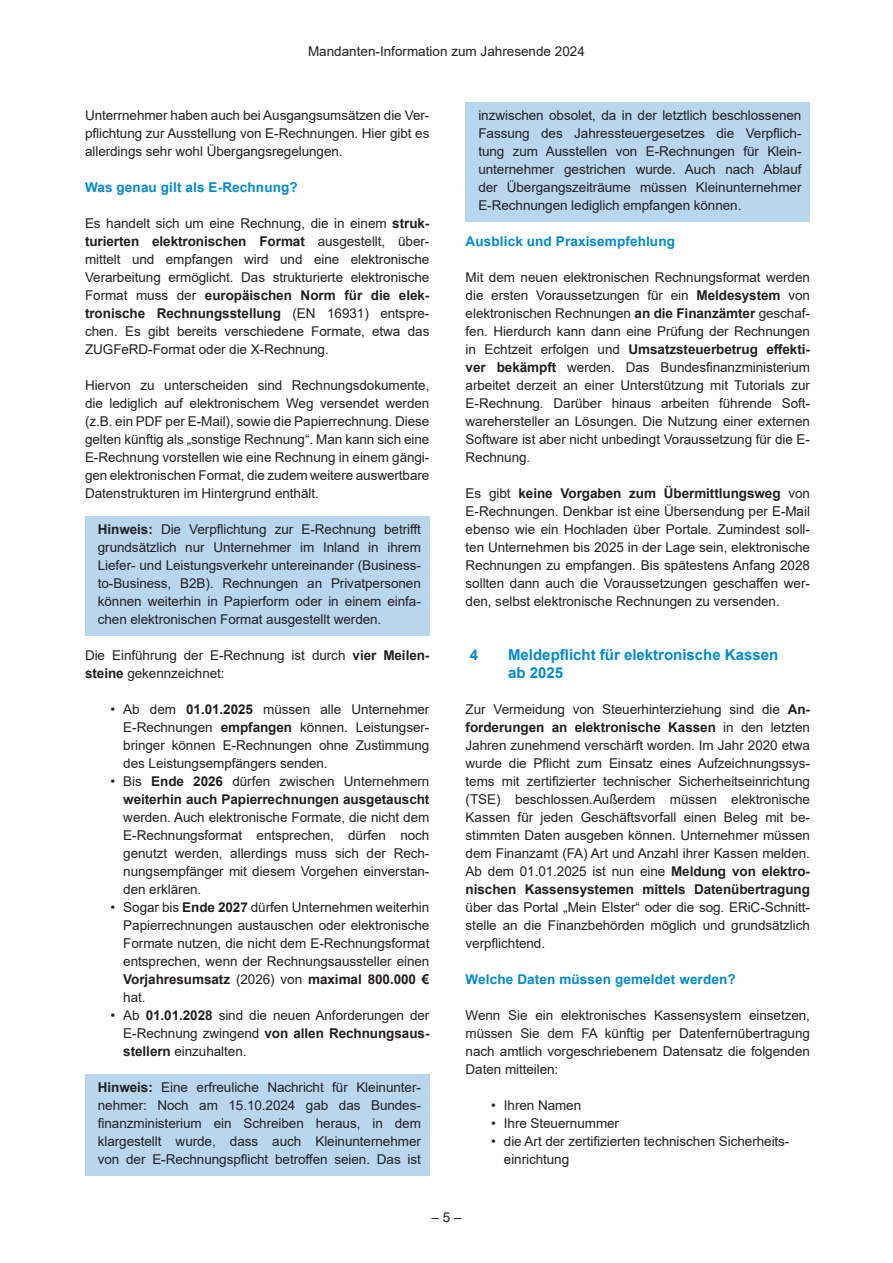
<style>
.page{position:relative;width:893px;height:1263px;background:#fff}
.page>*{position:absolute;margin:0;border:0;box-sizing:border-box;transform-origin:0 0}
.t1{font:700 15px/18px "Arial";color:#0089cf}
.t2{font:13.5px/18px "Arial";letter-spacing:-.005em;color:#231f20;text-align:justify}
.t3{font:700 13.5px "Arial";letter-spacing:.01em;color:#0089cf}
.t4{font:700 13.5px/18px "Arial";letter-spacing:-.005em;color:#231f20;text-align:right}
.s1{font-weight:700}
.s2{font-weight:400}
</style>
<div class="page">
<div style="left:85px;top:516px;width:344px;height:119px;background:#b9d6ef"></div>
<div style="left:85px;top:1074px;width:344px;height:101px;background:#b9d6ef"></div>
<div style="left:466px;top:102px;width:344px;height:119px;background:#b9d6ef"></div>
<p class="t2" style="left:308px;top:42px;width:278px">Mandanten-Information zum Jahresende 2024</p>
<p class="t2" style="left:85px;top:106px;width:346px">Unterrnehmer haben auch bei Ausgangsumsätzen die Ver&shy;pflichtung zur Ausstellung von E-Rechnungen. Hier gibt es allerdings sehr wohl Übergangsregelungen.</p>
<p class="t3" style="left:85px;top:178px;width:214px">Was genau gilt als E-Rechnung?</p>
<p class="t2" style="left:85px;top:214px;width:346px">Es handelt sich um eine Rechnung, die in einem <span class="s1">struk&shy;turierten elektronischen Format</span> ausgestellt, über&shy;mittelt und empfangen wird und eine elektronische Verarbeitung ermöglicht. Das strukturierte elektronische Format muss der <span class="s1">europäischen Norm für die elek&shy;tronische Rechnungsstellung</span> (EN 16931) entspre&shy;chen. Es gibt bereits verschiedene Formate, etwa das ZUGFeRD-Format oder die X-Rechnung.</p>
<p class="t2" style="left:85px;top:376px;width:346px">Hiervon zu unterscheiden sind Rechnungsdokumente, die lediglich auf elektronischem Weg versendet werden (z.B. ein PDF per E-Mail), sowie die Papierrechnung. Diese gelten künftig als „sonstige Rechnung“. Man kann sich eine E-Rechnung vorstellen wie eine Rechnung in einem gängi&shy;gen elektronischen Format, die zudem weitere auswertbare Datenstrukturen im Hintergrund enthält.</p>
<p class="t2" style="left:98px;top:520px;width:325px"><span class="s1">Hinweis:</span> Die Verpflichtung zur E-Rechnung betrifft grundsätzlich nur Unternehmer im Inland in ihrem Liefer- und Leistungsverkehr untereinander (Business&shy;to-Business, B2B). Rechnungen an Privatpersonen können weiterhin in Papierform oder in einem einfa&shy;chen elektronischen Format ausgestellt werden.</p>
<p class="t2" style="left:85px;top:646px;width:346px">Die Einführung der E-Rechnung ist durch <span class="s1">vier Meilen&shy;steine</span> gekennzeichnet:</p>
<p class="t2" style="left:123px;top:700px;width:308px;text-indent:-13px">• Ab dem <span class="s1">01.01.2025</span> müssen alle Unternehmer E-Rechnungen <span class="s1">empfangen</span> können. Leistungser&shy;bringer können E-Rechnungen ohne Zustimmung des Leistungsempfängers senden.</p>
<p class="t4" style="left:111px;top:772px;width:320px"><span class="s2">• Bis</span> Ende 2026 <span class="s2">dürfen zwischen Unternehmern </span>weiterhin auch Papierrechnungen ausgetauscht</p>
<p class="t2" style="left:123px;top:808px;width:308px">werden. Auch elektronische Formate, die nicht dem E-Rechnungsformat entsprechen, dürfen noch genutzt werden, allerdings muss sich der Rech&shy;nungsempfänger mit diesem Vorgehen einverstan&shy;den erklären.</p>
<p class="t2" style="left:123px;top:898px;width:308px;text-indent:-13px">• Sogar bis <span class="s1">Ende 2027</span> dürfen Unternehmen weiterhin Papierrechnungen austauschen oder elektronische Formate nutzen, die nicht dem E-Rechnungsformat entsprechen, wenn der Rechnungsaussteller einen <span class="s1">Vorjahresumsatz</span> (2026) von <span class="s1">maximal 800.000 € </span>hat.</p>
<p class="t2" style="left:123px;top:1006px;width:308px;text-indent:-13px">• Ab <span class="s1">01.01.2028</span> sind die neuen Anforderungen der E-Rechnung zwingend <span class="s1">von allen Rechnungsaus&shy;stellern</span> einzuhalten.</p>
<p class="t2" style="left:98px;top:1078px;width:325px"><span class="s1">Hinweis:</span> Eine erfreuliche Nachricht für Kleinunter&shy;nehmer: Noch am 15.10.2024 gab das Bundes&shy;finanzministerium ein Schreiben heraus, in dem klargestellt wurde, dass auch Kleinunternehmer von der E-Rechnungspflicht betroffen seien. Das ist</p>
<p class="t2" style="left:478px;top:106px;width:325px">inzwischen obsolet, da in der letztlich beschlossenen Fassung des Jahressteuergesetzes die Verpflich&shy;tung zum Ausstellen von E-Rechnungen für Klein&shy;unternehmer gestrichen wurde. Auch nach Ablauf der Übergangszeiträume müssen Kleinunternehmer E-Rechnungen lediglich empfangen können.</p>
<p class="t3" style="left:466px;top:232px;width:211px">Ausblick und Praxisempfehlung</p>
<p class="t2" style="left:466px;top:268px;width:346px">Mit dem neuen elektronischen Rechnungsformat werden die ersten Voraussetzungen für ein <span class="s1">Meldesystem</span> von elektronischen Rechnungen <span class="s1">an die Finanzämter</span> geschaf&shy;fen. Hierdurch kann dann eine Prüfung der Rechnungen in Echtzeit erfolgen und <span class="s1">Umsatzsteuerbetrug effekti&shy;ver bekämpft</span> werden. Das Bundesfinanzministerium arbeitet derzeit an einer Unterstützung mit Tutorials zur E-Rechnung. Darüber hinaus arbeiten führende Soft&shy;warehersteller an Lösungen. Die Nutzung einer externen Software ist aber nicht unbedingt Voraussetzung für die E-Rechnung.</p>
<p class="t2" style="left:466px;top:484px;width:346px">Es gibt <span class="s1">keine Vorgaben zum Übermittlungsweg</span> von E-Rechnungen. Denkbar ist eine Übersendung per E-Mail ebenso wie ein Hochladen über Portale. Zumindest soll&shy;ten Unternehmen bis 2025 in der Lage sein, elektronische Rechnungen zu empfangen. Bis spätestens Anfang 2028 sollten dann auch die Voraussetzungen geschaffen wer&shy;den, selbst elektronische Rechnungen zu versenden.</p>
<p class="t1" style="left:470px;top:646px;width:10px">4</p>
<p class="t1" style="left:508px;top:646px;width:272px">Meldepflicht für elektronische Kassen ab 2025</p>
<p class="t2" style="left:466px;top:700px;width:346px">Zur Vermeidung von Steuerhinterziehung sind die <span class="s1">An&shy;forderungen an elektronische Kassen</span> in den letzten Jahren zunehmend verschärft worden. Im Jahr 2020 etwa wurde die Pflicht zum Einsatz eines Aufzeichnungssys&shy;tems mit zertifizierter technischer Sicherheitseinrichtung (TSE) beschlossen.Außerdem müssen elektronische Kassen für jeden Geschäftsvorfall einen Beleg mit be&shy;stimmten Daten ausgeben können. Unternehmer müssen dem Finanzamt (FA) Art und Anzahl ihrer Kassen melden.<br>Ab dem 01.01.2025 ist nun eine <span class="s1">Meldung von elektro&shy;nischen Kassensystemen mittels Datenübertragung</span></p>
<p class="t2" style="left:466px;top:898px;width:346px">über das Portal „Mein Elster“ oder die sog. ERiC-Schnitt&shy;stelle an die Finanzbehörden möglich und grundsätzlich verpflichtend.</p>
<p class="t3" style="left:466px;top:970px;width:272px">Welche Daten müssen gemeldet werden?</p>
<p class="t2" style="left:466px;top:1006px;width:346px">Wenn Sie ein elektronisches Kassensystem einsetzen, müssen Sie dem FA künftig per Datenfernübertragung nach amtlich vorgeschriebenem Datensatz die folgenden Daten mitteilen:</p>
<p class="t2" style="left:491px;top:1096px;width:92px">• Ihren Namen</p>
<p class="t2" style="left:491px;top:1114px;width:129px">• Ihre Steuernummer</p>
<p class="t2" style="left:504px;top:1132px;width:287px;text-indent:-13px">• die Art der zertifizierten technischen Sicherheits&shy;einrichtung</p>
<p class="t2" style="left:431px;top:1208px;width:32px">– 5 –</p>
</div>
